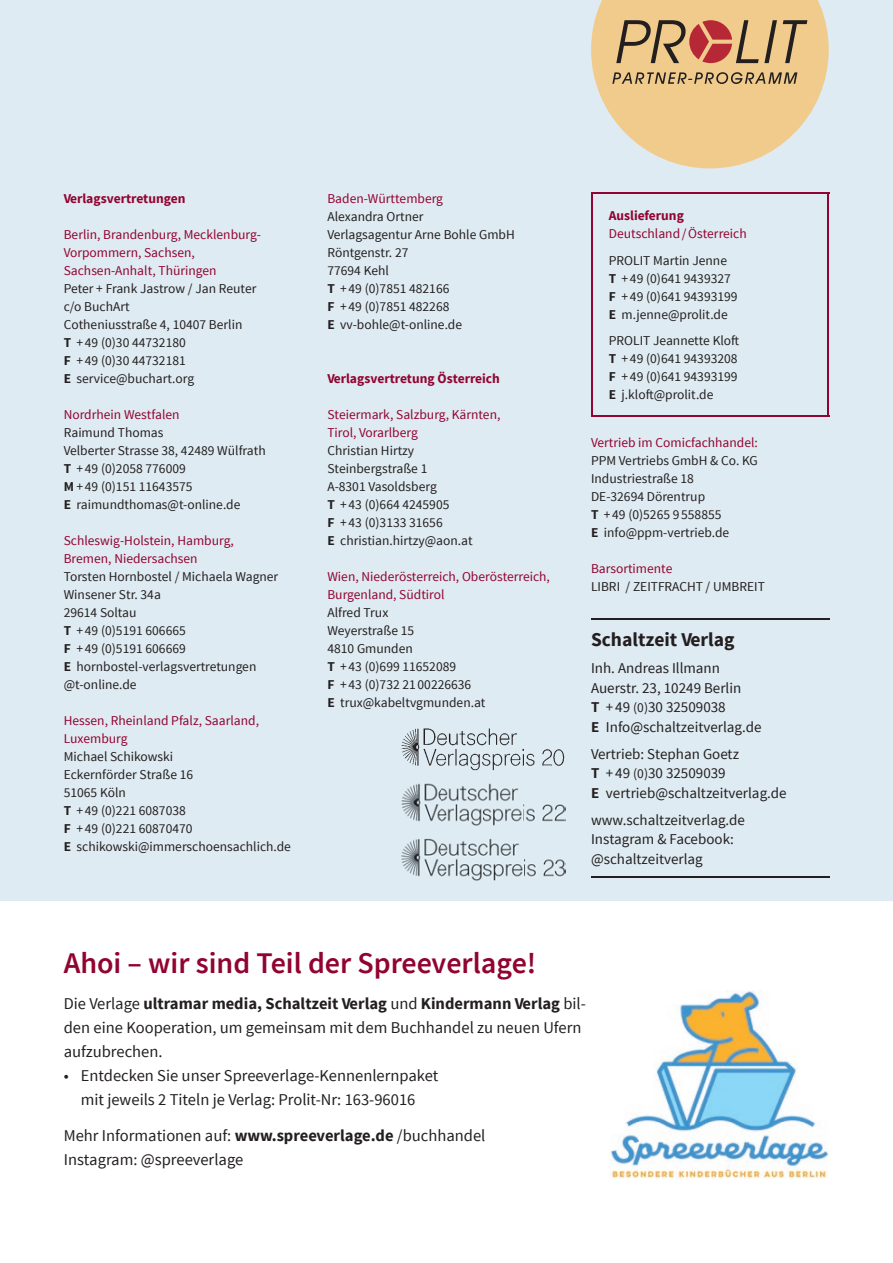
<style>
.page{position:relative;width:893px;height:1263px;background:#fff}
.page>*{position:absolute;margin:0;border:0;box-sizing:border-box;transform-origin:0 0}
.t1{font:600 30px "Source Sans Pro";color:#910331}
.t2{font:700 19.5px "Source Sans Pro";color:#231f20}
.t3{font:16.5px/24px "Source Sans Pro";color:#231f20}
.t4{font:15px/19.5px "Source Sans Pro";color:#231f20}
.t5{font:13.5px/18px "Source Sans Pro";color:#231f20}
.t6{font:13.5px/18px "Source Sans Pro";color:#910331}
.t7{font:700 13.5px "Source Sans Pro";color:#910331}
.s1{font-weight:700}
.s2{font-size:13.5px}
</style>
<div class="page">
<div style="left:0;top:0;width:893px;height:900px;background:#dfebf2"></div>
<hr style="left:591px;top:194px;width:2px;height:222px;background:#910331">
<hr style="left:591px;top:192px;width:238px;height:2px;background:#910331">
<hr style="left:828px;top:194px;width:1px;height:222px;background:#910331">
<hr style="left:591px;top:416px;width:238px;height:1px;background:#910331">
<hr style="left:591px;top:618px;width:238px;height:2px;background:#231f20">
<hr style="left:591px;top:876px;width:238px;height:1px;background:#231f20">
<svg style="left:591px;top:0;width:238px;height:168px"></svg>
<img style="left:401px;top:783px;width:165px;height:43px">
<img style="left:401px;top:838px;width:165px;height:43px">
<img style="left:401px;top:728px;width:164px;height:43px">
<img style="left:611px;top:991px;width:218px;height:188px">
<p class="t7" style="left:64px;top:189px;width:123px">Verlagsvertretungen</p>
<p class="t6" style="left:64px;top:225px;width:199px">Berlin, Brandenburg, Mecklenburg-<br>Vorpommern, Sachsen,<br>Sachsen-Anhalt, Thüringen</p>
<p class="t5" style="left:64px;top:279px;width:194px">Peter + Frank Jastrow / Jan Reuter c/o BuchArt<br>Cotheniusstraße 4, 10407 Berlin<br><span class="s1">T</span> + 49 (0)30 44732180<br><span class="s1">F</span> + 49 (0)30 44732181<br><span class="s1">E</span> service@buchart.org</p>
<p class="t6" style="left:64px;top:405px;width:117px">Nordrhein Westfalen</p>
<p class="t5" style="left:64px;top:423px;width:203px">Raimund Thomas<br>Velberter Strasse 38, 42489 Wülfrath<br><span class="s1">T</span> + 49 (0)2058 776009<br><span class="s1">M</span> + 49 (0)151 11643575<br><span class="s1">E</span> raimundthomas@t-online.de</p>
<p class="t6" style="left:64px;top:531px;width:172px">Schleswig-Holstein, Hamburg,<br>Bremen, Niedersachsen</p>
<p class="t5" style="left:64px;top:567px;width:216px">Torsten Hornbostel / Michaela Wagner<br>Winsener Str. 34a<br>29614 Soltau<br><span class="s1">T</span> + 49 (0)5191 606665<br><span class="s1">F</span> + 49 (0)5191 606669<br><span class="s1">E</span> hornbostel-verlagsvertretungen @t-online.de</p>
<p class="t6" style="left:64px;top:711px;width:197px">Hessen, Rheinland Pfalz, Saarland,<br>Luxemburg</p>
<p class="t5" style="left:64px;top:747px;width:229px">Michael Schikowski<br>Eckernförder Straße 16<br>51065 Köln<br><span class="s1">T</span> + 49 (0)221 6087038<br><span class="s1">F</span> + 49 (0)221 60870470<br><span class="s1">E</span> schikowski@immerschoensachlich.de</p>
<p class="t6" style="left:327px;top:189px;width:117px">Baden-Württemberg</p>
<p class="t5" style="left:327px;top:207px;width:189px">Alexandra Ortner<br>Verlagsagentur Arne Bohle GmbH<br>Röntgenstr. 27<br>77694 Kehl<br><span class="s1">T</span> + 49 (0)7851 482166<br><span class="s1">F</span> + 49 (0)7851 482268<br><span class="s1">E</span> vv-bohle@t-online.de</p>
<p class="t7" style="left:327px;top:369px;width:174px">Verlagsvertretung Österreich</p>
<p class="t6" style="left:327px;top:405px;width:175px">Steiermark, Salzburg, Kärnten,<br>Tirol, Vorarlberg</p>
<p class="t5" style="left:327px;top:441px;width:147px">Christian Hirtzy<br>Steinbergstraße 1<br>A-8301 Vasoldsberg<br><span class="s1">T</span> + 43 (0)664 4245905<br><span class="s1">F</span> + 43 (0)3133 31656<br><span class="s1">E</span> christian.hirtzy@aon.at</p>
<p class="t6" style="left:327px;top:567px;width:224px">Wien, Niederösterreich, Oberösterreich,<br>Burgenland, Südtirol</p>
<p class="t5" style="left:327px;top:603px;width:160px">Alfred Trux<br>Weyerstraße 15<br>4810 Gmunden<br><span class="s1">T</span> + 43 (0)699 11652089<br><span class="s1">F</span> + 43 (0)732 21 00226636<br><span class="s1">E</span> trux@kabeltvgmunden.at</p>
<p class="t7" style="left:609px;top:207px;width:77px">Auslieferung</p>
<p class="t6" style="left:609px;top:225px;width:139px">Deutschland / Österreich</p>
<p class="t5" style="left:609px;top:252px;width:130px">PROLIT Martin Jenne<br><span class="s1">T</span> + 49 (0)641 9439327<br><span class="s1">F</span> + 49 (0)641 94393199<br><span class="s1">E</span> m.jenne@prolit.de</p>
<p class="t5" style="left:609px;top:332px;width:132px">PROLIT Jeannette Kloft<br><span class="s1">T</span> + 49 (0)641 94393208<br><span class="s1">F</span> + 49 (0)641 94393199<br><span class="s1">E</span> j.kloft@prolit.de</p>
<p class="t6" style="left:591px;top:434px;width:168px">Vertrieb im Comicfachhandel:</p>
<p class="t5" style="left:591px;top:452px;width:168px">PPM Vertriebs GmbH &amp; Co. KG<br>Industriestraße 18<br>DE-32694 Dörentrup<br><span class="s1">T</span> + 49 (0)5265 9 558855<br><span class="s1">E</span> info@ppm-vertrieb.de</p>
<p class="t6" style="left:591px;top:560px;width:83px">Barsortimente</p>
<p class="t5" style="left:591px;top:578px;width:175px">LIBRI / ZEITFRACHT / UMBREIT</p>
<h2 class="t2" style="left:591px;top:627px;width:145px">Schaltzeit Verlag</h2>
<p class="t4" style="left:591px;top:659px;width:172px">Inh. Andreas Illmann<br>Auerstr. 23, 10249 Berlin<br><span class="s1">T</span> + 49 <span class="s2">(0)</span>30 32509038<br><span class="s1">E</span> Info@schaltzeitverlag.de</p>
<p class="t4" style="left:591px;top:744px;width:197px">Vertrieb: Stephan Goetz<br><span class="s1">T</span> + 49 <span class="s2">(0)</span>30 32509039<br><span class="s1">E</span> vertrieb@schaltzeitverlag.de</p>
<p class="t4" style="left:591px;top:810px;width:155px">www.schaltzeitverlag.de<br>Instagram &amp; Facebook: @schaltzeitverlag</p>
<h1 class="t1" style="left:64px;top:944px;width:474px">Ahoi – wir sind Teil der Spreeverlage!</h1>
<p class="t3" style="left:64px;top:991px;width:524px">Die Verlage <span class="s1">ultramar media, Schaltzeit Verlag</span> und <span class="s1">Kindermann Verlag</span> bil&shy;den eine Kooperation, um gemeinsam mit dem Buchhandel zu neuen Ufern aufzubrechen.</p>
<p class="t3" style="left:64px;top:1063px;width:376px;text-align:center">• Entdecken Sie unser Spreeverlage-Kennenlernpaket mit jeweils 2 Titeln je Verlag: Prolit-Nr: 163-96016</p>
<p class="t3" style="left:64px;top:1123px;width:423px">Mehr Informationen auf: <span class="s1">www.spreeverlage.de</span> /buchhandel<br>Instagram: @spreeverlage</p>
</div>
